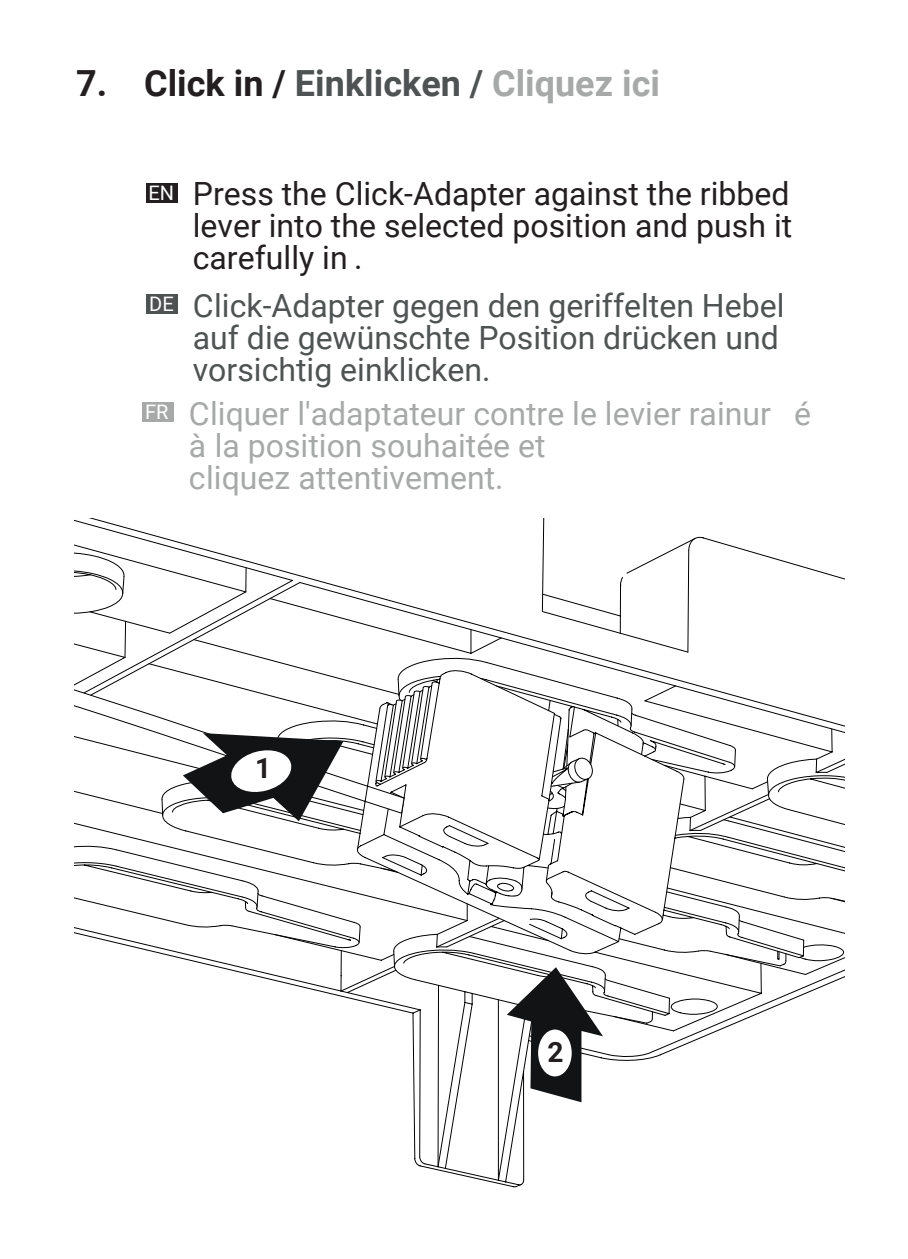
<style>
.page{position:relative;width:908px;height:1259px;background:#fff}
.page>*{position:absolute;margin:0;border:0;box-sizing:border-box;transform-origin:0 0}
.t1{font:700 36px "Roboto";color:#231f20}
.t2{font:32px/32px "Roboto";color:#505353}
.t3{font:32px/32px "Roboto";color:#231f20;text-align:justify}
.t4{font:32px/32px "Roboto";color:#a7a9a9}
.t5{font:700 28px "Roboto";color:#231f20}
.t6{font:20px "Roboto";color:#fff}
.s1{color:#4f5252}
.s2{color:#505353}
.s3{color:#a7a9a9}
</style>
<div class="page">
<svg style="left:74px;top:539px;width:770px;height:648px"></svg>
<div style="left:146px;top:183px;width:31px;height:19px;background:#231f20"></div>
<div style="left:146px;top:294px;width:31px;height:19px;background:#4f5252"></div>
<div style="left:142px;top:402px;width:31px;height:19px;background:#a7a9a9"></div>
<p class="t1" style="left:76px;top:58px;width:585px">7. Click in / <span class="s1">Einklicken</span> <span class="s2">/</span> <span class="s3">Cliquez ici</span></p>
<p class="t6" style="left:148px;top:178px;width:27px">EN</p>
<p class="t6" style="left:149px;top:289px;width:26px">DE</p>
<p class="t6" style="left:145px;top:397px;width:25px">FR</p>
<p class="t3" style="left:193px;top:176px;width:600px">Press the Click-Adapter against the ribbed lever into the selected position and push it carefully in .</p>
<p class="t2" style="left:193px;top:288px;width:593px">Click-Adapter gegen den geriffelten Hebel auf die gewünschte Position drücken und vorsichtig einklicken.</p>
<p class="t4" style="left:189px;top:396px;width:623px">Cliquer l'adaptateur contre le levier rainur é à la position souhaitée et<br>cliquez attentivement.</p>
<p class="t5" style="left:255px;top:748px;width:18px">1</p>
<p class="t5" style="left:547px;top:1032px;width:18px">2</p>
</div>
